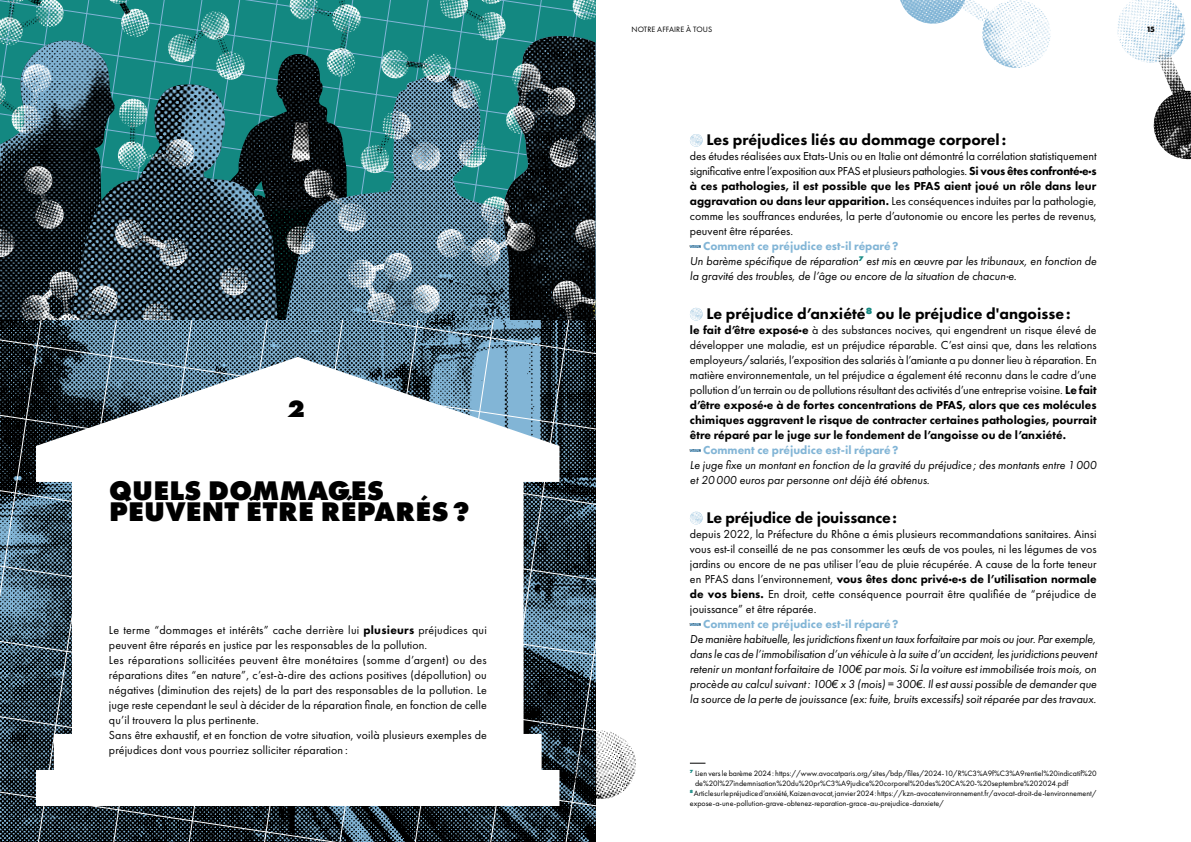
<style>
.page{position:relative;width:1191px;height:842px;background:#fff}
.page>*{position:absolute;margin:0;border:0;box-sizing:border-box;transform-origin:0 0}
.t1{font:800 28px/21px "Futura PT";letter-spacing:.01em;color:#000}
.t2{font:800 24.5px "Futura PT";color:#000}
.t3{font:800 16px "Futura PT";color:#000}
.t4{font:12px/15px "Futura PT";letter-spacing:.01em;color:#000;text-align:justify}
.t5{font:italic 12px/15px "Futura PT";color:#000}
.t6{font:800 12px "Futura PT";color:#82b5d6}
.t7{font:8px "Futura PT";color:#000}
.t8{font:700 8px "Futura PT";color:#000}
.s1{font-weight:800}
.s2{font-weight:800;font-style:normal;color:#82b5d6}
</style>
<div class="page">
<img style="left:595px;top:730px;width:41px;height:72px">
<img style="left:690px;top:134px;width:13px;height:13px">
<svg style="left:690px;top:245px;width:10px;height:3px"></svg>
<img style="left:690px;top:308px;width:13px;height:13px">
<svg style="left:690px;top:449px;width:10px;height:3px"></svg>
<img style="left:690px;top:512px;width:13px;height:13px">
<svg style="left:690px;top:623px;width:10px;height:2px"></svg>
<svg style="left:690px;top:763px;width:15px;height:1px"></svg>
<svg style="left:0;top:0;width:595px;height:842px;background:#365d64"></svg>
<img style="left:291px;top:122px;width:20px;height:40px">
<svg style="left:36px;top:357px;width:523px;height:449px"></svg>
<img style="left:1153px;top:91px;width:38px;height:69px">
<img style="left:1157px;top:67px;width:28px;height:29px">
<img style="left:1117px;top:0;width:69px;height:67px">
<img style="left:900px;top:0;width:58px;height:24px">
<img style="left:958px;top:0;width:21px;height:20px">
<img style="left:979px;top:0;width:72px;height:68px">
<h2 class="t2" style="left:287px;top:393px;width:19px">2</h2>
<h1 class="t1" style="left:109px;top:480px;width:362px">QUELS DOMMAGES<br>PEUVENT ÊTRE RÉPARÉS?</h1>
<p class="t4" style="left:109px;top:622px;width:379px;text-align:left">Le terme “dommages et intérêts” cache derrière lui <span class="s1">plusieurs</span> préjudices qui peuvent être réparés en justice par les responsables de la pollution.<br>Les réparations sollicitées peuvent être monétaires (somme d’argent) ou des réparations dites “en nature”, c’est-à-dire des actions positives (dépollution) ou négatives (diminution des rejets) de la part des responsables de la pollution. Le juge reste cependant le seul à décider de la réparation finale, en fonction de celle qu’il trouvera la plus pertinente.<br>Sans être exhaustif, et en fonction de votre situation, voilà plusieurs exemples de préjudices dont vous pourriez solliciter réparation :</p>
<p class="t7" style="left:631px;top:24px;width:82px">NOTRE AFFAIRE À TOUS</p>
<p class="t8" style="left:1146px;top:24px;width:10px">15</p>
<h3 class="t3" style="left:706px;top:130px;width:301px">Les préjudices liés au dommage corporel:</h3>
<p class="t4" style="left:690px;top:149px;width:408px">des études réalisées aux Etats-Unis ou en Italie ont démontré la corrélation statistiquement significative entre l’exposition aux PFAS et plusieurs pathologies. <span class="s1">Si vous êtes confronté·e·s à ces pathologies, il est possible que les PFAS aient joué un rôle dans leur aggravation ou dans leur apparition.</span> Les conséquences induites par la pathologie, comme les souffrances endurées, la perte d’autonomie ou encore les pertes de revenus, peuvent être réparées.</p>
<p class="t5" style="left:690px;top:239px;width:408px;text-indent:13px"><span class="s2">Comment ce préjudice est-il réparé?<br></span>Un barème spécifique de réparation<sup>7</sup> est mis en œuvre par les tribunaux, en fonction de la gravité des troubles, de l’âge ou encore de la situation de chacun·e.</p>
<h3 class="t3" style="left:706px;top:304px;width:366px">Le préjudice d’anxiété<sup>8</sup> ou le préjudice d'angoisse:</h3>
<p class="t4" style="left:690px;top:323px;width:408px"><span class="s1">le fait d’être exposé·e</span> à des substances nocives, qui engendrent un risque élevé de développer une maladie, est un préjudice réparable. C’est ainsi que, dans les relations employeurs/salariés, l’exposition des salariés à l’amiante a pu donner lieu à réparation. En matière environnementale, un tel préjudice a également été reconnu dans le cadre d’une pollution d’un terrain ou de pollutions résultant des activités d’une entreprise voisine. <span class="s1">Le fait d’être exposé·e à de fortes concentrations de PFAS, alors que ces molécules chimiques aggravent le risque de contracter certaines pathologies, pourrait être réparé par le juge sur le fondement de l’angoisse ou de l’anxiété.</span></p>
<p class="t6" style="left:703px;top:443px;width:197px">Comment ce préjudice est-il réparé?</p>
<p class="t5" style="left:690px;top:458px;width:408px">Le juge fixe un montant en fonction de la gravité du préjudice ; des montants entre 1000 et 20000 euros par personne ont déjà été obtenus.</p>
<h3 class="t3" style="left:706px;top:508px;width:192px">Le préjudice de jouissance:</h3>
<p class="t4" style="left:690px;top:527px;width:408px">depuis 2022, la Préfecture du Rhône a émis plusieurs recommandations sanitaires. Ainsi vous est-il conseillé de ne pas consommer les œufs de vos poules, ni les légumes de vos jardins ou encore de ne pas utiliser l’eau de pluie récupérée. A cause de la forte teneur en PFAS dans l’environnement, <span class="s1">vous êtes donc privé·e·s de l’utilisation normale de vos biens.</span> En droit, cette conséquence pourrait être qualifiée de “préjudice de jouissance” et être réparée.</p>
<p class="t6" style="left:703px;top:617px;width:197px">Comment ce préjudice est-il réparé?</p>
<p class="t5" style="left:690px;top:632px;width:408px;text-align:justify">De manière habituelle, les juridictions fixent un taux forfaitaire par mois ou jour. Par exemple, dans le cas de l’immobilisation d’un véhicule à la suite d’un accident, les juridictions peuvent retenir un montant forfaitaire de 100€ par mois. Si la voiture est immobilisée trois mois, on procède au calcul suivant: 100€ x 3 (mois) = 300€. Il est aussi possible de demander que la source de la perte de jouissance (ex: fuite, bruits excessifs) soit réparée par des travaux.</p>
<p class="t7" style="left:690px;top:768px;width:408px"><sup>7</sup> Lien vers le barème 2024: https://www.avocatparis.org/sites/bdp/files/2024-10/R%C3%A9f%C3%A9rentiel%20indicatif%20</p>
<p class="t7" style="left:695px;top:778px;width:375px">de%20l%27indemnisation%20du%20pr%C3%A9judice%20corporel%20des%20CA%20-%20septembre%202024.pdf</p>
<p class="t7" style="left:690px;top:788px;width:408px"><sup>8</sup> Article sur le préjudice d’anxiété, Kaizen avocat, janvier 2024: https://kzn-avocatenvironnement.fr/avocat-droit-de-lenvironnement/</p>
<p class="t7" style="left:690px;top:798px;width:256px">expose-a-une-pollution-grave-obtenez-reparation-grace-au-prejudice-danxiete/</p>
</div>
